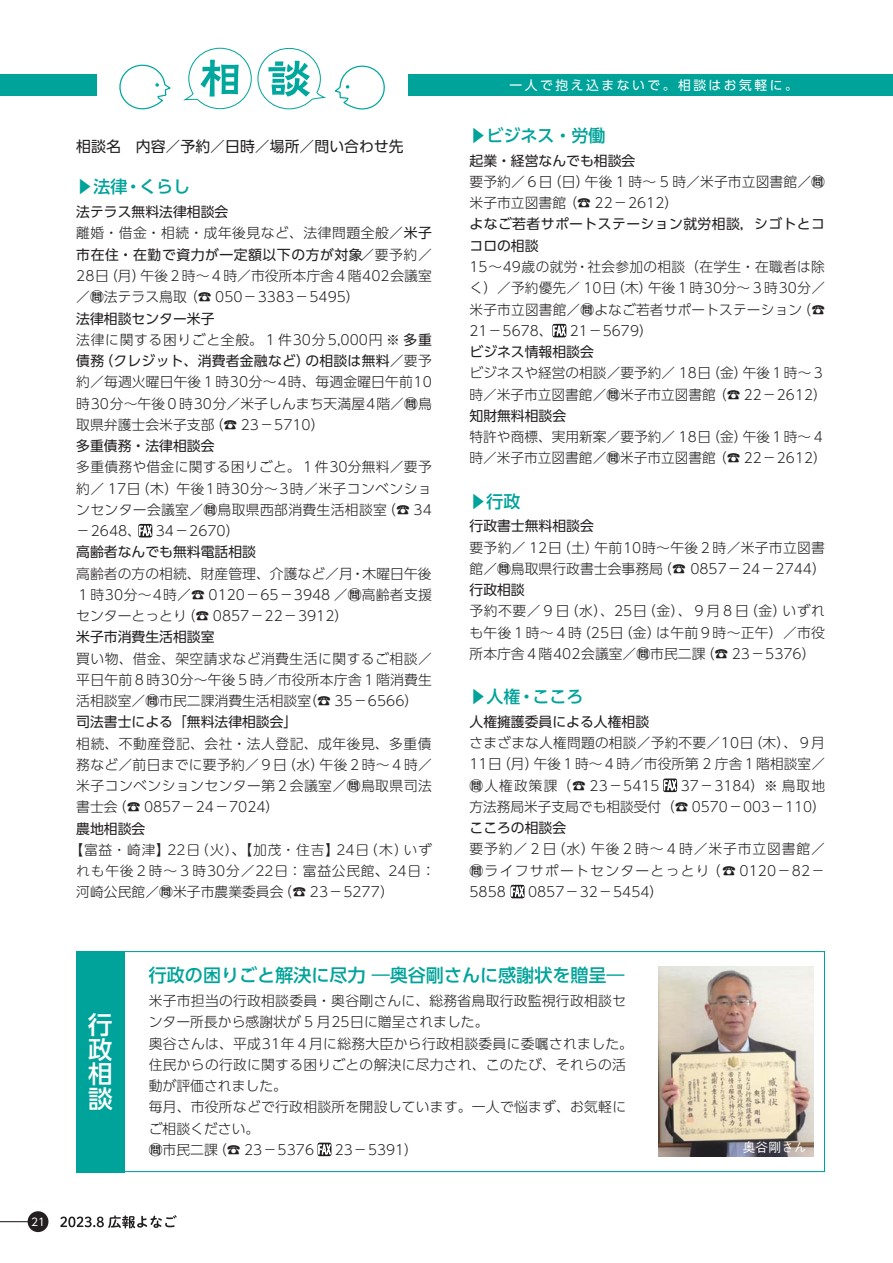
<style>
.page{position:relative;width:893px;height:1263px;background:#fff}
.page>*{position:absolute;margin:0;border:0;box-sizing:border-box;transform-origin:0 0}
.t1{font:24.45px/24.5px "UD Shin Go Pro Medium 90 msp RKSJ H";color:#fff;text-align:justify}
.t2{font:18px "UD Shin Go Pro Medium 90 msp RKSJ H";color:#00a39a}
.t3{font:16.95px "UD Shin Go Pro Medium 90 msp RKSJ H";color:#00a39a}
.t4{font:14.85px "UD Shin Go Pro Regular 90 msp RKSJ H";color:#231f20}
.t5{font:13.8px/21.3px "UD Shin Go Pro Light 90 msp RKSJ H";letter-spacing:.005em;color:#231f20;text-align:justify}
.t6{font:13.8px "UD Shin Go Pro Regular 90 msp RKSJ H";color:#231f20}
.t7{font:13.8px/21.3px "UD Shin Go Pro Regular 90 msp RKSJ H";letter-spacing:.03em;color:#231f20}
.t8{font:13.8px "UD Shin Go Pro Light 90 msp RKSJ H";letter-spacing:.045em;color:#231f20}
.t9{font:13.8px "UD Shin Go Pro Regular 90 msp RKSJ H";letter-spacing:.02em;color:#231f20}
.t10{font:13.8px "UD Shin Go Pro Light 90 msp RKSJ H";letter-spacing:.035em;color:#231f20}
.t11{font:13.8px "UD Shin Go Pro Regular 90 msp RKSJ H";letter-spacing:.04em;color:#231f20}
.t12{font:13.8px "UD Shin M Go Pro Light 90 msp RKSJ H";color:#231f20}
.t13{font:13.5px/21.3px "UD Shin M Go Pro Light 90 msp RKSJ H";letter-spacing:.05em;color:#231f20;text-align:center}
.t14{font:12.75px "UD Shin Go Pro Regular 90 msp RKSJ H";letter-spacing:.2em;color:#fff}
.t15{font:12.75px "Gothic BBB Pro Medium 90 msp RKSJ H";color:#fff}
.t16{font:10.65px "UD Shin Go Pro Regular 90 msp RKSJ H";color:#fff}
.s1{font-family:"UD Shin Go Pro Regular 90 msp RKSJ H"}
.s2{font-family:"UD Shin Go Pro Medium 90 msp RKSJ H"}
.s3{font-family:"UD Shin Go Pro Light 90 msp RKSJ H"}
.s4{font-size:13.5px}
.s5{font-family:"UD Shin M Go Pro Medium 90 msp RKSJ H"}
</style>
<div class="page">
<svg style="left:119px;top:64px;width:52px;height:46px"></svg>
<svg style="left:184px;top:48px;width:141px;height:62px"></svg>
<svg style="left:334px;top:65px;width:51px;height:45px"></svg>
<div style="left:408px;top:74px;width:485px;height:22px;background:#00a39a"></div>
<div style="left:0;top:74px;width:96px;height:22px;background:#00a39a"></div>
<hr style="left:0;top:1221px;width:30px;height:1px;background:#231f20">
<div style="left:28px;top:1211px;width:20px;height:21px;background:#231f20;border-radius:50%"></div>
<svg style="left:60px;top:1215px;width:117px;height:14px"></svg>
<svg style="left:663px;top:779px;width:14px;height:13px"></svg>
<svg style="left:664px;top:778px;width:12px;height:15px"></svg>
<svg style="left:511px;top:884px;width:13px;height:15px"></svg>
<svg style="left:139px;top:523px;width:13px;height:15px"></svg>
<svg style="left:553px;top:323px;width:13px;height:15px"></svg>
<div style="left:76px;top:951px;width:49px;height:221px;background:#00a39a"></div>
<img style="left:658px;top:966px;width:155px;height:191px">
<svg style="left:318px;top:1142px;width:13px;height:15px"></svg>
<p class="t16" style="left:31px;top:1218px;width:16px">21</p>
<p class="t4" style="left:76px;top:141px;width:329px">相談名　内容／予約／日時／場所／問い合わせ先</p>
<p class="t3" style="left:76px;top:181px;width:115px">▶法律・くらし</p>
<p class="t6" style="left:76px;top:207px;width:153px">法テラス無料法律相談会</p>
<p class="t10" style="left:76px;top:228px;width:357px">離婚・借金・相続・成年後見など、法律問題全般／<span class="s1">米子</span></p>
<p class="t11" style="left:76px;top:249px;width:357px">市在住・在勤で資力が一定額以下の方が対象<span class="s2">／</span><span class="s3">要予約／</span></p>
<p class="t5" style="left:76px;top:267px;width:357px">28日（月）午後２時～４時／市役所本庁舎４階402会議室／<span class="s2">問</span>法テラス鳥取（☎ 050－3383－5495）</p>
<p class="t6" style="left:76px;top:313px;width:140px">法律相談センター米子</p>
<p class="t8" style="left:76px;top:334px;width:357px">法律に関する困りごと全般。１件30分5,000円 <span class="s1">※ 多重</span></p>
<p class="t9" style="left:76px;top:356px;width:357px">債務（クレジット、消費者金融など）の相談は無料<span class="s2">／</span><span class="s3">要予</span></p>
<p class="t5" style="left:76px;top:373px;width:357px">約／毎週火曜日午後１時30分～４時、毎週金曜日午前10時30分～午後０時30分／米子しんまち天満屋４階／<span class="s2">問</span>鳥取県弁護士会米子支部（☎ 23－5710）</p>
<p class="t6" style="left:76px;top:441px;width:140px">多重債務・法律相談会</p>
<p class="t5" style="left:76px;top:458px;width:357px">多重債務や借金に関する困りごと。１件30分無料／要予約／ 17日（木）午後１時30分～３時／米子コンベンションセンター会議室／<span class="s2">問</span>鳥取県西部消費生活相談室（☎ 34－2648、 34－2670）</p>
<p class="t6" style="left:76px;top:547px;width:181px">高齢者なんでも無料電話相談</p>
<p class="t5" style="left:76px;top:565px;width:357px">高齢者の方の相続、財産管理、介護など／月・木曜日午後１時30分～４時／☎ 0120－65－3948 ／<span class="s2">問</span>高齢者支援センターとっとり （☎ 0857－22－3912）</p>
<p class="t6" style="left:76px;top:632px;width:140px">米子市消費生活相談室</p>
<p class="t5" style="left:76px;top:650px;width:357px">買い物、借金、架空請求など消費生活に関するご相談／平日午前８時30分～午後５時／市役所本庁舎１階消費生活相談室／<span class="s2">問</span>市民二課消費生活相談室 （☎ 35－6566）</p>
<p class="t6" style="left:76px;top:717px;width:223px">司法書士による「無料法律相談会」</p>
<p class="t5" style="left:76px;top:735px;width:357px">相続、不動産登記、会社・法人登記、成年後見、多重債務など／前日までに要予約／９日（水）午後２時～４時／米子コンベンションセンター第２会議室／<span class="s2">問</span>鳥取県司法書士会（☎ 0857－24－7024）</p>
<p class="t6" style="left:76px;top:823px;width:71px">農地相談会</p>
<p class="t13" style="left:69px;top:841px;width:367px">【富益・崎津】22日（火）、【加茂・住吉】24日（木）いずれも午後２時～３時30分／22日：富益公民館、24日：</p>
<p class="t12" style="left:76px;top:887px;width:319px"><span class="s4">河崎公民館／</span><span class="s5">問</span>米子市農業委員会（☎ 23－5277）</p>
<p class="t14" style="left:510px;top:80px;width:290px">一人で抱え込まないで。相談はお気軽に。</p>
<p class="t3" style="left:469px;top:129px;width:138px">▶ビジネス・労働</p>
<p class="t6" style="left:469px;top:155px;width:167px">起業・経営なんでも相談会</p>
<p class="t5" style="left:469px;top:173px;width:357px">要予約／６日（日）午後 1 時～ 5 時／米子市立図書館／<span class="s2">問</span>米子市立図書館（☎ 22－2612）</p>
<p class="t7" style="left:469px;top:216px;width:357px">よなご若者サポートステーション就労相談，シゴトとココロの相談</p>
<p class="t5" style="left:469px;top:258px;width:357px">15～49歳の就労・社会参加の相談（在学生・在職者は除く）／予約優先／ 10日（木）午後１時30分～３時30分／米子市立図書館／<span class="s2">問</span>よなご若者サポートステーション（☎ 21－5678、</p>
<p class="t5" style="left:570px;top:322px;width:84px">21－5679）</p>
<p class="t6" style="left:469px;top:347px;width:126px">ビジネス情報相談会</p>
<p class="t5" style="left:469px;top:364px;width:359px">ビジネスや経営の相談／要予約／ 18日（金）午後１時～３時／米子市立図書館／<span class="s2">問</span>米子市立図書館（☎ 22－2612）</p>
<p class="t6" style="left:469px;top:410px;width:98px">知財無料相談会</p>
<p class="t5" style="left:469px;top:428px;width:359px">特許や商標、実用新案／要予約／ 18日（金）午後１時～４時／米子市立図書館／<span class="s2">問</span>米子市立図書館（☎ 22－2612）</p>
<p class="t3" style="left:469px;top:495px;width:53px">▶行政</p>
<p class="t6" style="left:469px;top:521px;width:126px">行政書士無料相談会</p>
<p class="t5" style="left:469px;top:539px;width:358px">要予約／ 12日（土）午前10時～午後２時／米子市立図書館／<span class="s2">問</span>鳥取県行政書士会事務局（☎ 0857－24－2744）</p>
<p class="t6" style="left:469px;top:585px;width:57px">行政相談</p>
<p class="t5" style="left:469px;top:602px;width:357px">予約不要／９日（水）、25日（金）、９月８日（金）いずれも午後１時～４時（25日（金）は午前９時～正午）／市役所本庁舎４階402会議室／<span class="s2">問</span>市民二課（☎ 23－5376）</p>
<p class="t3" style="left:469px;top:690px;width:115px">▶人権・こころ</p>
<p class="t6" style="left:469px;top:717px;width:181px">人権擁護委員による人権相談</p>
<p class="t5" style="left:469px;top:734px;width:357px">さまざまな人権問題の相談／予約不要／10日（木）、９月11日（月）午後１時～４時／市役所第 2 庁舎１階相談室／<span class="s2">問</span>人権政策課（☎ 23－5415</p>
<p class="t5" style="left:469px;top:777px;width:358px;text-align:right">37－3184）※ 鳥取地<br>方法務局米子支局でも相談受付（☎ 0570－003－110）</p>
<p class="t6" style="left:469px;top:823px;width:98px">こころの相談会</p>
<p class="t5" style="left:469px;top:840px;width:357px">要予約／２日（水）午後２時～４時／米子市立図書館／<span class="s2">問</span>ライフサポートセンターとっとり（☎ 0120－82－5858</p>
<p class="t5" style="left:528px;top:883px;width:137px">0857－32－5454）</p>
<h1 class="t1" style="left:88px;top:1016px;width:26px">行政相談</h1>
<h2 class="t2" style="left:149px;top:969px;width:477px">行政の困りごと解決に尽力 ―奥谷剛さんに感謝状を贈呈―</h2>
<p class="t5" style="left:149px;top:992px;width:486px;text-align:left">米子市担当の行政相談委員・奥谷剛さんに、総務省鳥取行政監視行政相談センター所長から感謝状が 5 月25日に贈呈されました。<br>奥谷さんは、平成31年４月に総務大臣から行政相談委員に委嘱されました。住民からの行政に関する困りごとの解決に尽力され、このたび、それらの活動が評価されました。<br>毎月、市役所などで行政相談所を開設しています。一人で悩まず、お気軽にご相談ください。<br><span class="s2">問</span>市民二課（☎ 23－5376</p>
<p class="t5" style="left:335px;top:1141px;width:84px">23－5391）</p>
<p class="t15" style="left:743px;top:1142px;width:65px">奥谷剛さん</p>
</div>
